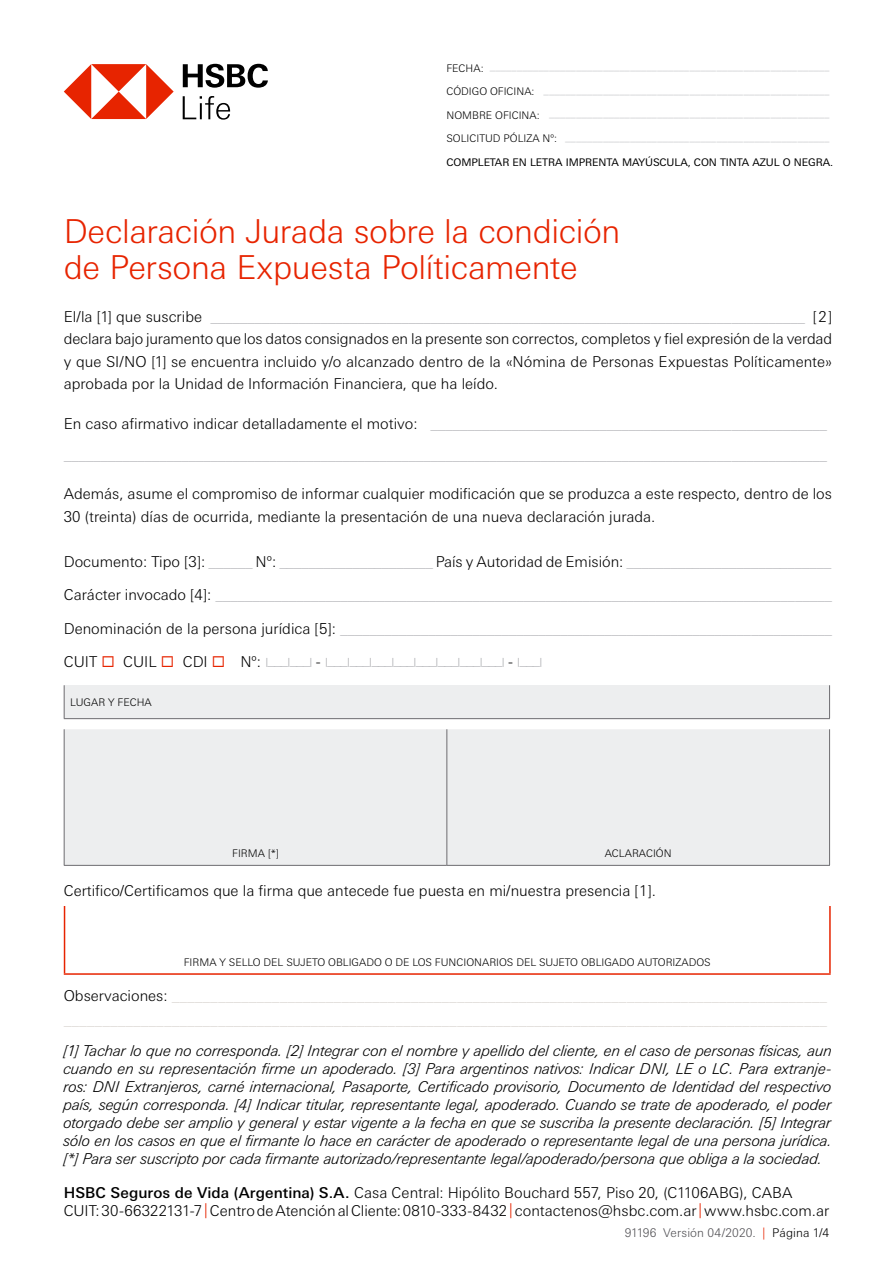
<style>
.page{position:relative;width:893px;height:1263px;background:#fff}
.page>*{position:absolute;margin:0;border:0;box-sizing:border-box;transform-origin:0 0}
.t1{font:300 33px/36px "Univers Nextfor HSBC";letter-spacing:-.01em;color:#e72400}
.t2{font:300 15px/22.5px "Univers Nextfor HSBC";color:#000}
.t3{font:italic 300 15px/18px "Univers Nextfor HSBC";color:#000;text-align:justify}
.t4{font:300 15px/31px "Univers Nextfor HSBC";color:#bbbcbf}
.t5{font:300 15px/24px "Univers Nextfor HSBC";color:#dcd8d4}
.t6{font:300 12px "Univers Nextfor HSBC";letter-spacing:.005em;color:#504f53}
.t7{font:300 10.5px "Univers Nextfor HSBC";color:#bbbcbf}
.t8{font:300 10.5px "Univers Nextfor HSBC";color:#000}
.t9{font:10.5px "Univers Nextfor HSBC";letter-spacing:-.01em;color:#000}
.s1{color:#000}
.s2{color:#bbbcbf}
.s3{color:#e72400}
.s4{font-size:9px}
.s5{font-weight:500}
</style>
<div class="page">
<svg style="left:64px;top:64px;width:110px;height:55px"></svg>
<svg style="left:183px;top:64px;width:85px;height:24px"></svg>
<svg style="left:183px;top:96px;width:47px;height:24px"></svg>
<div style="left:64px;top:685px;width:766px;height:34px;background:#edeeef"></div>
<hr style="left:64px;top:685px;width:1px;height:33px;background:#6d6c70">
<hr style="left:829px;top:685px;width:1px;height:33px;background:#6d6c70">
<hr style="left:64px;top:718px;width:766px;height:1px;background:#6d6c70">
<div style="left:65px;top:729px;width:764px;height:136px;background:#edeeef"></div>
<hr style="left:64px;top:729px;width:1px;height:136px;background:#6d6c70">
<hr style="left:446px;top:729px;width:1px;height:136px;background:#6d6c70">
<hr style="left:829px;top:729px;width:1px;height:136px;background:#6d6c70">
<hr style="left:64px;top:865px;width:383px;height:1px;background:#6d6c70">
<hr style="left:447px;top:865px;width:383px;height:1px;background:#6d6c70">
<hr style="left:64px;top:906px;width:1px;height:67px;background:#e72400">
<hr style="left:829px;top:906px;width:2px;height:67px;background:#e72400">
<hr style="left:64px;top:973px;width:767px;height:2px;background:#e72400">
<p class="t7" style="left:446px;top:60px;width:385px"><span class="s1">FECHA:</span> _______________________________________________________________</p>
<p class="t7" style="left:446px;top:107px;width:385px"><span class="s1">NOMBRE OFICINA:</span> ____________________________________________________</p>
<p class="t9" style="left:446px;top:156px;width:388px">COMPLETAR EN LETRA IMPRENTA MAYÚSCULA, CON TINTA AZUL O NEGRA.</p>
<h1 class="t1" style="left:64px;top:213px;width:558px">Declaración Jurada sobre la condición de Persona Expuesta Políticamente</h1>
<p class="t2" style="left:64px;top:305px;width:770px;text-align:justify">El/la [1] que suscribe <span class="s2">_________________________________________________________________________________</span> [2] declara bajo juramento que los datos consignados en la presente son correctos, completos y fiel expresión de la verdad y que SI/NO [1] se encuentra incluido y/o alcanzado dentro de la «Nómina de Personas Expuestas Políticamente» aprobada por la Unidad de Información Financiera, que ha leído.</p>
<p class="t4" style="left:64px;top:408px;width:765px"><span class="s1">En caso afirmativo indicar detalladamente el motivo:</span> ______________________________________________________ ________________________________________________________________________________________________________</p>
<p class="t2" style="left:64px;top:483px;width:770px">Además, asume el compromiso de informar cualquier modificación que se produzca a este respecto, dentro de los<br>30 (treinta) días de ocurrida, mediante la presentación de una nueva declaración jurada.</p>
<p class="t4" style="left:64px;top:547px;width:769px"><span class="s1">Documento: Tipo [3]:</span> ______ <span class="s1">Nº:</span> _____________________ <span class="s1">País y Autoridad de Emisión:</span> ____________________________</p>
<p class="t4" style="left:64px;top:580px;width:770px"><span class="s1">Carácter invocado [4]:</span> ____________________________________________________________________________________</p>
<p class="t4" style="left:64px;top:612px;width:770px;line-height:31.8px"><span class="s1">Denominación de la persona jurídica [5]:</span> ___________________________________________________________________<br><span class="s1">CUIT</span> <span class="s3">◻</span> <span class="s1">CUIL</span> <span class="s3">◻</span> <span class="s1">CDI</span> <span class="s3">◻</span> <span class="s1">Nº:</span> <span class="s4">|</span>___<span class="s4">|</span>___<span class="s4">|</span> <span class="s1">-</span> <span class="s4">|</span>___<span class="s4">|</span>___<span class="s4">|</span>___<span class="s4">|</span>___<span class="s4">|</span>___<span class="s4">|</span>___<span class="s4">|</span>___<span class="s4">|</span>___<span class="s4">|</span> <span class="s1">-</span> <span class="s4">|</span>___<span class="s4">|</span></p>
<p class="t8" style="left:70px;top:696px;width:83px">LUGAR Y FECHA</p>
<p class="t8" style="left:232px;top:847px;width:48px">FIRMA [*]</p>
<p class="t8" style="left:605px;top:847px;width:68px">ACLARACIÓN</p>
<p class="t2" style="left:64px;top:879px;width:594px">Certifico/Certificamos que la firma que antecede fue puesta en mi/nuestra presencia [1].</p>
<p class="t8" style="left:184px;top:956px;width:528px">FIRMA Y SELLO DEL SUJETO OBLIGADO O DE LOS FUNCIONARIOS DEL SUJETO OBLIGADO AUTORIZADOS</p>
<p class="t5" style="left:64px;top:984px;width:765px"><span class="s1">Observaciones:</span> _____________________________________________________________________________________ ___________________________________________________________________________________________________</p>
<p class="t3" style="left:64px;top:1041px;width:770px">[1] Tachar lo que no corresponda. [2] Integrar con el nombre y apellido del cliente, en el caso de personas físicas, aun cuando en su representación firme un apoderado. [3] Para argentinos nativos: Indicar DNI, LE o LC. Para extranje&shy;ros: DNI Extranjeros, carné internacional, Pasaporte, Certificado provisorio, Documento de Identidad del respectivo país, según corresponda. [4] Indicar titular, representante legal, apoderado. Cuando se trate de apoderado, el poder otorgado debe ser amplio y general y estar vigente a la fecha en que se suscriba la presente declaración. [5] Integrar sólo en los casos en que el firmante lo hace en carácter de apoderado o representante legal de una persona jurídica. [*] Para ser suscripto por cada firmante autorizado/representante legal/apoderado/persona que obliga a la sociedad.</p>
<p class="t2" style="left:64px;top:1184px;width:767px;line-height:18px"><span class="s5">HSBC Seguros de Vida (Argentina) S.A.</span> Casa Central: Hipólito Bouchard 557, Piso 20, (C1106ABG), CABA<br>CUIT: 30-66322131-7 <span class="s3">|</span> Centro de Atención al Cliente: 0810-333-8432 <span class="s3">|</span> contactenos@hsbc.com.ar <span class="s3">|</span> www.hsbc.com.ar</p>
<p class="t6" style="left:625px;top:1226px;width:206px">91196 Versión 04/2020. <span class="s3">|</span> <span class="s1">Página 1/4</span></p>
</div>
